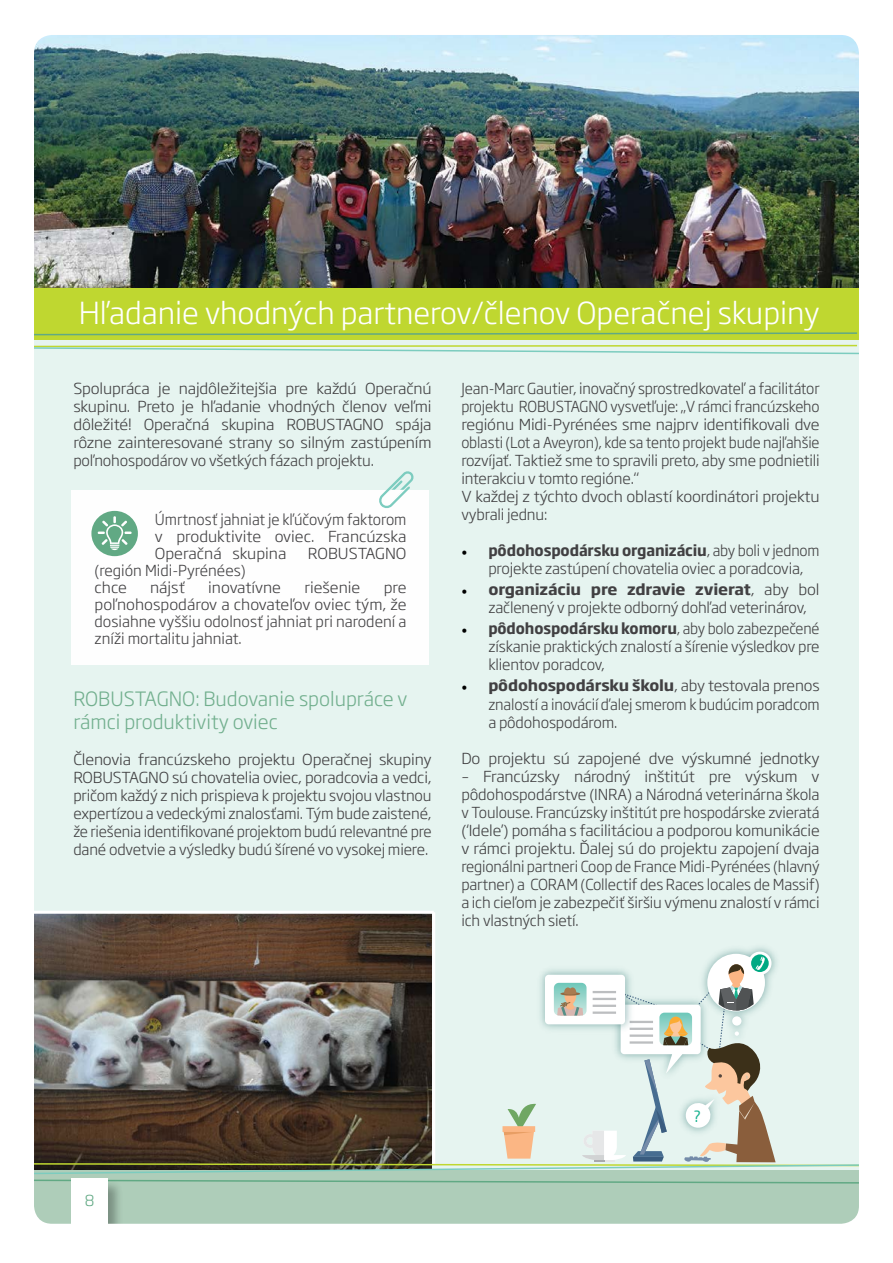
<style>
.page{position:relative;width:893px;height:1263px;background:#fff}
.page>*{position:absolute;margin:0;border:0;box-sizing:border-box;transform-origin:0 0}
.t1{font:300 30px "Soho Gothic Pro";color:#fff}
.t2{font:300 19.5px/23.4px "Soho Gothic Pro";color:#72af8e}
.t3{font:300 15px/18px "Soho Gothic Pro";letter-spacing:-.01em;color:#414042;text-align:justify;scale:1.05 1}
.t4{font:300 15px/18px "Soho Gothic Pro";letter-spacing:-.01em;color:#414042;text-align:justify}
.t5{font:300 15px/18px "Soho Gothic Pro";letter-spacing:-.01em;color:#414042;text-align:justify;scale:.95 1}
.t6{font:300 15px/18px "Soho Gothic Pro";letter-spacing:-.01em;color:#414042;scale:.96 1}
.t7{font:300 15px "Soho Gothic Pro";color:#61a984}
.t8{font:14.7px "Soho Gothic Std";color:rgb(0 169 131/.9)}
.s1{font-family:"Minion Pro";font-weight:700;color:#000}
.s2{font-weight:700}
</style>
<div class="page">
<img style="left:34px;top:35px;width:825px;height:1189px">
<h1 class="t1" style="left:79px;top:290px;width:743px">Hľadanie vhodných partnerov/členov Operačnej skupiny</h1>
<p class="t3" style="left:73px;top:379px;width:343px">Spolupráca je najdôležitejšia pre každú Operačnú skupinu. Preto je hľadanie vhodných členov veľmi dôležité! Operačná skupina ROBUSTAGNO spája rôzne zainteresované strany so silným zastúpením poľnohospodárov vo všetkých fázach projektu.</p>
<p class="t4" style="left:155px;top:510px;width:253px;line-height:17.1px">Úmrtnosť jahniat je kľúčovým faktorom v produktivite oviec. Francúzska Operačná skupina</p>
<p class="t3" style="left:308px;top:543px;width:95px">ROBUSTAGNO</p>
<p class="t4" style="left:95px;top:561px;width:153px;line-height:17.1px">(región Midi-Pyrénées) chce</p>
<p class="t3" style="left:150px;top:578px;width:35px">nájsť</p>
<p class="t3" style="left:208px;top:578px;width:71px">inovatívne</p>
<p class="t3" style="left:304px;top:578px;width:55px">riešenie</p>
<p class="t3" style="left:95px;top:578px;width:299px;line-height:17.1px;text-indent:289px">pre poľnohospodárov a chovateľov oviec tým, že dosiahne vyššiu odolnosť jahniat pri narodení a zníži mortalitu jahniat.</p>
<h2 class="t2" style="left:73px;top:686px;width:336px">ROBUSTAGNO: Budovanie spolupráce v rámci produktivity oviec</h2>
<p class="t3" style="left:73px;top:750px;width:343px">Členovia francúzskeho projektu Operačnej skupiny ROBUSTAGNO sú chovatelia oviec, poradcovia a vedci, pričom každý z nich prispieva k projektu svojou vlastnou expertízou a vedeckými znalosťami. Tým bude zaistené, že riešenia identifikované projektom budú relevantné pre dané odvetvie a výsledky budú šírené vo vysokej miere.</p>
<p class="t4" style="left:461px;top:379px;width:360px;text-align:left">Jean-Marc Gautier, inovačný sprostredkovateľ a facilitátor projektu ROBUSTAGNO vysvetľuje: „V rámci francúzskeho regiónu Midi-Pyrénées sme najprv identifikovali dve oblasti (Lot a Aveyron), kde sa tento projekt bude najľahšie rozvíjať. Taktiež sme to spravili preto, aby sme podnietili interakciu v tomto regióne.“<br>V každej z týchto dvoch oblastí koordinátori projektu vybrali jednu:</p>
<p class="t6" style="left:488px;top:541px;width:347px;text-indent:-27px"><span class="s1">•</span> <span class="s2">pôdohospodársku organizáciu</span>, aby boli v jednom projekte zastúpení chovatelia oviec a poradcovia,</p>
<p class="t3" style="left:488px;top:580px;width:317px;text-indent:-27px"><span class="s1">•</span> <span class="s2">organizáciu pre zdravie zvierat</span>, aby bol začlenený v projekte odborný dohľad veterinárov,</p>
<p class="t5" style="left:488px;top:619px;width:350px;text-indent:-27px"><span class="s1">•</span> <span class="s2">pôdohospodársku komoru</span>, aby bolo zabezpečené získanie praktických znalostí a šírenie výsledkov pre klientov poradcov,</p>
<p class="t4" style="left:488px;top:676px;width:333px;text-indent:-27px"><span class="s1">•</span> <span class="s2">pôdohospodársku školu</span>, aby testovala prenos znalostí a inovácií ďalej smerom k budúcim poradcom a pôdohospodárom.</p>
<p class="t3" style="left:461px;top:748px;width:343px">Do projektu sú zapojené dve výskumné jednotky</p>
<p class="t3" style="left:461px;top:766px;width:343px">– Francúzsky národný inštitút pre výskum v pôdohospodárstve (INRA) a Národná veterinárna škola v Toulouse. Francúzsky inštitút pre hospodárske zvieratá (‘Idele’) pomáha s facilitáciou a podporou komunikácie v rámci projektu. Ďalej sú do projektu zapojení dvaja regionálni partneri Coop de France Midi-Pyrénées (hlavný partner) a CORAM (Collectif des Races locales de Massif) a ich cieľom je zabezpečiť širšiu výmenu znalostí v rámci ich vlastných sietí.</p>
<p class="t7" style="left:85px;top:1188px;width:11px">8</p>
<p class="t8" style="left:694px;top:1107px;width:8px">?</p>
</div>
